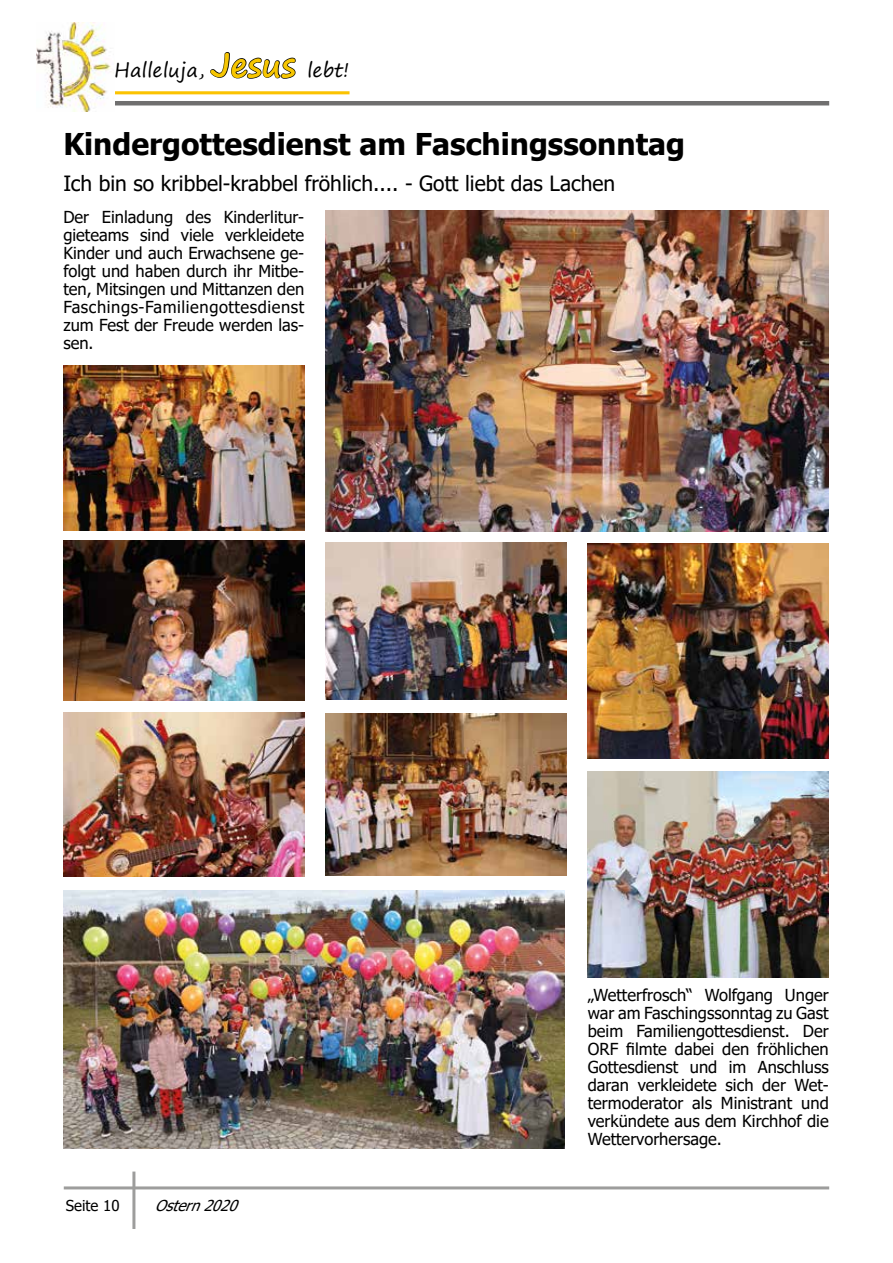
<style>
.page{position:relative;width:893px;height:1263px;background:#fff}
.page>*{position:absolute;margin:0;border:0;box-sizing:border-box;transform-origin:0 0}
.t1{font:700 30px "Tahoma";color:#000}
.t2{font:21px "Tahoma";color:#000}
.t3{font:19.5px "Segoe Print";color:#000}
.t4{font:16.5px/18px "Tahoma";color:#000;text-align:justify}
.t5{font:italic 15px "Tahoma";color:#000}
.t6{font:15px "Tahoma";color:#000}
.s1{font-weight:700;font-size:33px;color:#f7c600}
</style>
<div class="page">
<hr style="left:64px;top:1186px;width:765px;height:3px;background:#9d9d9c">
<hr style="left:132px;top:1171px;width:3px;height:58px;background:#9d9d9c">
<hr style="left:114px;top:91px;width:236px;height:3px;background:#fbc301">
<hr style="left:114px;top:101px;width:715px;height:4px;background:#706f6f">
<img style="left:36px;top:22px;width:75px;height:90px">
<svg style="left:210px;top:52px;width:86px;height:27px"></svg>
<img style="left:326px;top:713px;width:240px;height:162px">
<img style="left:63px;top:712px;width:241px;height:164px">
<img style="left:588px;top:543px;width:241px;height:215px">
<img style="left:63px;top:366px;width:241px;height:165px">
<img style="left:326px;top:210px;width:503px;height:321px">
<img style="left:588px;top:772px;width:241px;height:205px">
<img style="left:63px;top:540px;width:241px;height:161px">
<img style="left:326px;top:542px;width:240px;height:157px">
<img style="left:63px;top:890px;width:501px;height:258px">
<p class="t3" style="left:114px;top:53px;width:237px">Halleluja, <span class="s1">Jesus</span> lebt!</p>
<h1 class="t1" style="left:63px;top:124px;width:623px">Kindergottesdienst am Faschingssonntag</h1>
<p class="t2" style="left:63px;top:169px;width:553px">Ich bin so kribbel-krabbel fröhlich.... - Gott liebt das Lachen</p>
<p class="t4" style="left:63px;top:209px;width:242px">Der Einladung des Kinderlitur&shy;gieteams sind viele verkleidete Kinder und auch Erwachsene ge&shy;folgt und haben durch ihr Mitbe&shy;ten, Mitsingen und Mittanzen den Faschings-Familiengottesdienst zum Fest der Freude werden las&shy;sen.</p>
<p class="t6" style="left:66px;top:1195px;width:55px">Seite 10</p>
<p class="t5" style="left:155px;top:1195px;width:92px">Ostern2020</p>
<p class="t4" style="left:588px;top:987px;width:242px">„Wetterfrosch“ Wolfgang Unger war am Faschingssonntag zu Gast beim Familiengottesdienst. Der ORF filmte dabei den fröhlichen Gottesdienst und im Anschluss daran verkleidete sich der Wet&shy;termoderator als Ministrant und verkündete aus dem Kirchhof die Wettervorhersage.</p>
</div>
